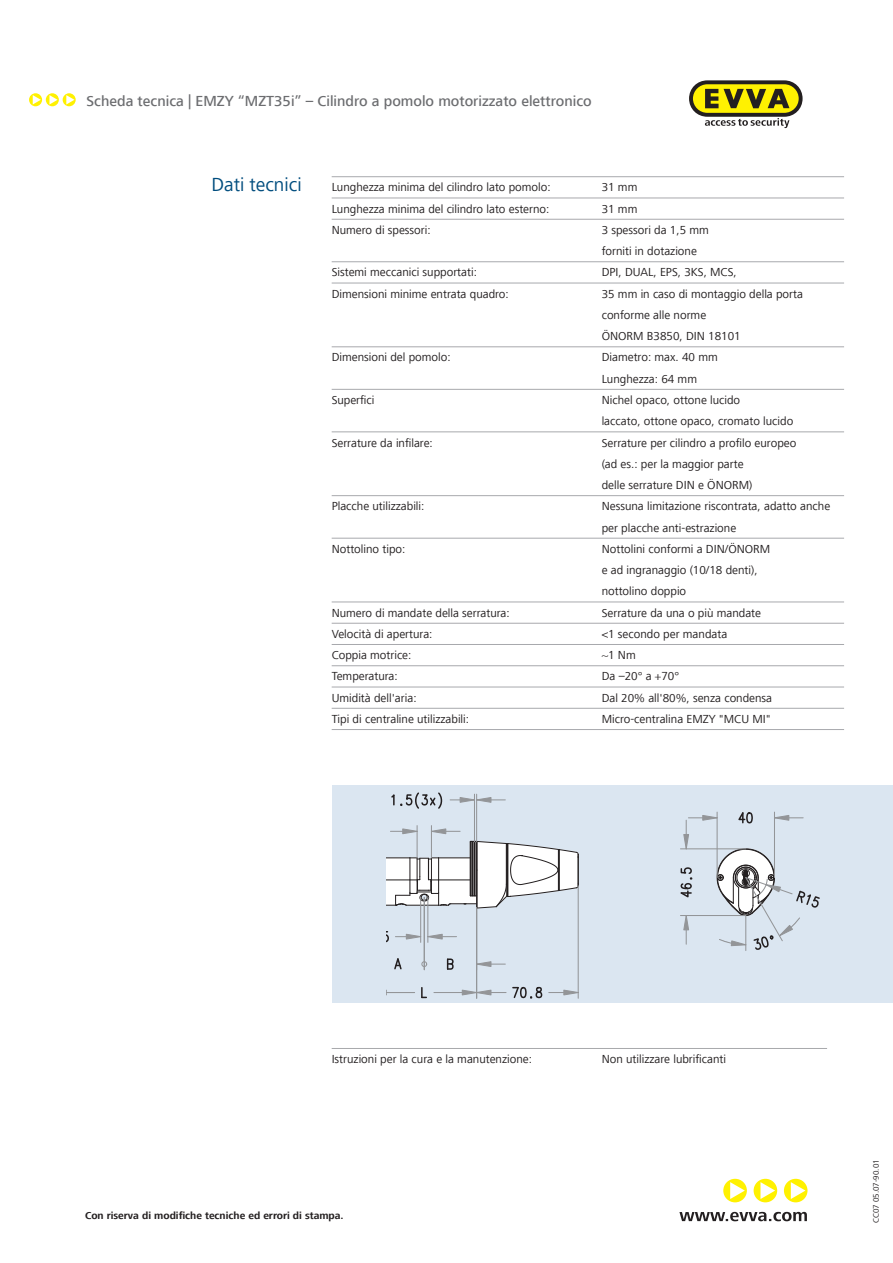
<style>
.page{position:relative;width:893px;height:1263px;background:#fff}
.page>*{position:absolute;margin:0;border:0;box-sizing:border-box;transform-origin:0 0}
.t1{font:19.5px "Frutiger Next LT";color:#004d7e}
.t2{font:500 15px "Frutiger Next LT";color:#6c6d70}
.t3{font:12px/21.3px "Frutiger Next LT";color:#231f20}
.t4{font:700 10.5px "Frutiger Next LT";color:#231f20}
.t5{font:8.25px "Frutiger Next LT";color:#231f20}
</style>
<div class="page">
<svg style="left:29px;top:93px;width:47px;height:13px"></svg>
<svg style="left:689px;top:80px;width:114px;height:48px"></svg>
<hr style="left:332px;top:176px;width:512px;height:1px;background:#a8a9ad">
<hr style="left:332px;top:198px;width:512px;height:1px;background:#a8a9ad">
<hr style="left:332px;top:219px;width:512px;height:1px;background:#a8a9ad">
<hr style="left:332px;top:261px;width:512px;height:1px;background:#a8a9ad">
<hr style="left:332px;top:283px;width:512px;height:1px;background:#a8a9ad">
<hr style="left:332px;top:347px;width:512px;height:1px;background:#a8a9ad">
<hr style="left:332px;top:389px;width:512px;height:1px;background:#a8a9ad">
<hr style="left:332px;top:432px;width:512px;height:1px;background:#a8a9ad">
<hr style="left:332px;top:495px;width:512px;height:1px;background:#a8a9ad">
<hr style="left:332px;top:538px;width:512px;height:1px;background:#a8a9ad">
<hr style="left:332px;top:602px;width:512px;height:1px;background:#a8a9ad">
<hr style="left:332px;top:623px;width:512px;height:1px;background:#a8a9ad">
<hr style="left:332px;top:644px;width:512px;height:1px;background:#a8a9ad">
<hr style="left:332px;top:665px;width:512px;height:1px;background:#a8a9ad">
<hr style="left:332px;top:687px;width:512px;height:1px;background:#a8a9ad">
<hr style="left:332px;top:708px;width:512px;height:1px;background:#a8a9ad">
<hr style="left:332px;top:729px;width:512px;height:1px;background:#a8a9ad">
<div style="left:332px;top:786px;width:561px;height:217px;background:#dbe6f1"></div>
<svg style="left:386px;top:792px;width:434px;height:207px"></svg>
<svg style="left:723px;top:1179px;width:24px;height:23px"></svg>
<svg style="left:754px;top:1179px;width:23px;height:23px"></svg>
<svg style="left:784px;top:1179px;width:23px;height:23px"></svg>
<svg style="left:679px;top:1212px;width:128px;height:9px"></svg>
<hr style="left:332px;top:1048px;width:495px;height:1px;background:#a8a9ad">
<p class="t2" style="left:87px;top:93px;width:507px">Scheda tecnica | EMZY “MZT35i” – Cilindro a pomolo motorizzato elettronico</p>
<h1 class="t1" style="left:211px;top:174px;width:92px">Dati tecnici</h1>
<p class="t3" style="left:332px;top:177px;width:221px">Lunghezza minima del cilindro lato pomolo:</p>
<p class="t3" style="left:602px;top:177px;width:37px">31 mm</p>
<p class="t3" style="left:332px;top:198px;width:219px">Lunghezza minima del cilindro lato esterno:</p>
<p class="t3" style="left:602px;top:198px;width:37px">31 mm</p>
<p class="t3" style="left:332px;top:219px;width:101px">Numero di spessori:</p>
<p class="t3" style="left:602px;top:219px;width:109px">3 spessori da 1,5 mm forniti in dotazione</p>
<p class="t3" style="left:332px;top:262px;width:147px">Sistemi meccanici supportati:</p>
<p class="t3" style="left:602px;top:262px;width:137px">DPI, DUAL, EPS, 3KS, MCS,</p>
<p class="t3" style="left:332px;top:283px;width:179px">Dimensioni minime entrata quadro:</p>
<p class="t3" style="left:602px;top:283px;width:203px">35 mm in caso di montaggio della porta conforme alle norme<br>ÖNORM B3850, DIN 18101</p>
<p class="t3" style="left:332px;top:347px;width:120px">Dimensioni del pomolo:</p>
<p class="t3" style="left:602px;top:347px;width:118px">Diametro: max. 40 mm<br>Lunghezza: 64 mm</p>
<p class="t3" style="left:332px;top:389px;width:44px">Superfici</p>
<p class="t3" style="left:602px;top:389px;width:193px">Nichel opaco, ottone lucido<br>laccato, ottone opaco, cromato lucido</p>
<p class="t3" style="left:332px;top:432px;width:103px">Serrature da infilare:</p>
<p class="t3" style="left:602px;top:432px;width:196px">Serrature per cilindro a profilo europeo (ad es.: per la maggior parte<br>delle serrature DIN e ÖNORM)</p>
<p class="t3" style="left:332px;top:496px;width:94px">Placche utilizzabili:</p>
<p class="t3" style="left:602px;top:496px;width:230px">Nessuna limitazione riscontrata, adatto anche per placche anti-estrazione</p>
<p class="t3" style="left:332px;top:538px;width:75px">Nottolino tipo:</p>
<p class="t3" style="left:602px;top:538px;width:170px">Nottolini conformi a DIN/ÖNORM e ad ingranaggio (10/18 denti), nottolino doppio</p>
<p class="t3" style="left:332px;top:602px;width:180px">Numero di mandate della serratura:</p>
<p class="t3" style="left:602px;top:602px;width:161px">Serrature da una o più mandate</p>
<p class="t3" style="left:332px;top:623px;width:102px">Velocità di apertura:</p>
<p class="t3" style="left:602px;top:623px;width:127px">&lt;1 secondo per mandata</p>
<p class="t3" style="left:332px;top:645px;width:81px">Coppia motrice:</p>
<p class="t3" style="left:602px;top:645px;width:36px">~1 Nm</p>
<p class="t3" style="left:332px;top:666px;width:68px">Temperatura:</p>
<p class="t3" style="left:602px;top:666px;width:79px">Da –20° a +70°</p>
<p class="t3" style="left:332px;top:687px;width:86px">Umidità dell'aria:</p>
<p class="t3" style="left:602px;top:687px;width:172px">Dal 20% all'80%, senza condensa</p>
<p class="t3" style="left:332px;top:708px;width:139px">Tipi di centraline utilizzabili:</p>
<p class="t3" style="left:602px;top:708px;width:171px">Micro-centralina EMZY "MCU MI"</p>
<p class="t3" style="left:332px;top:1048px;width:202px">Istruzioni per la cura e la manutenzione:</p>
<p class="t3" style="left:602px;top:1048px;width:126px">Non utilizzare lubrificanti</p>
<p class="t4" style="left:85px;top:1209px;width:260px">Con riserva di modifiche tecniche ed errori di stampa.</p>
<p class="t5" style="left:871px;top:1223px;width:65px;rotate:-90deg">CC07 05.07-90.01</p>
</div>
